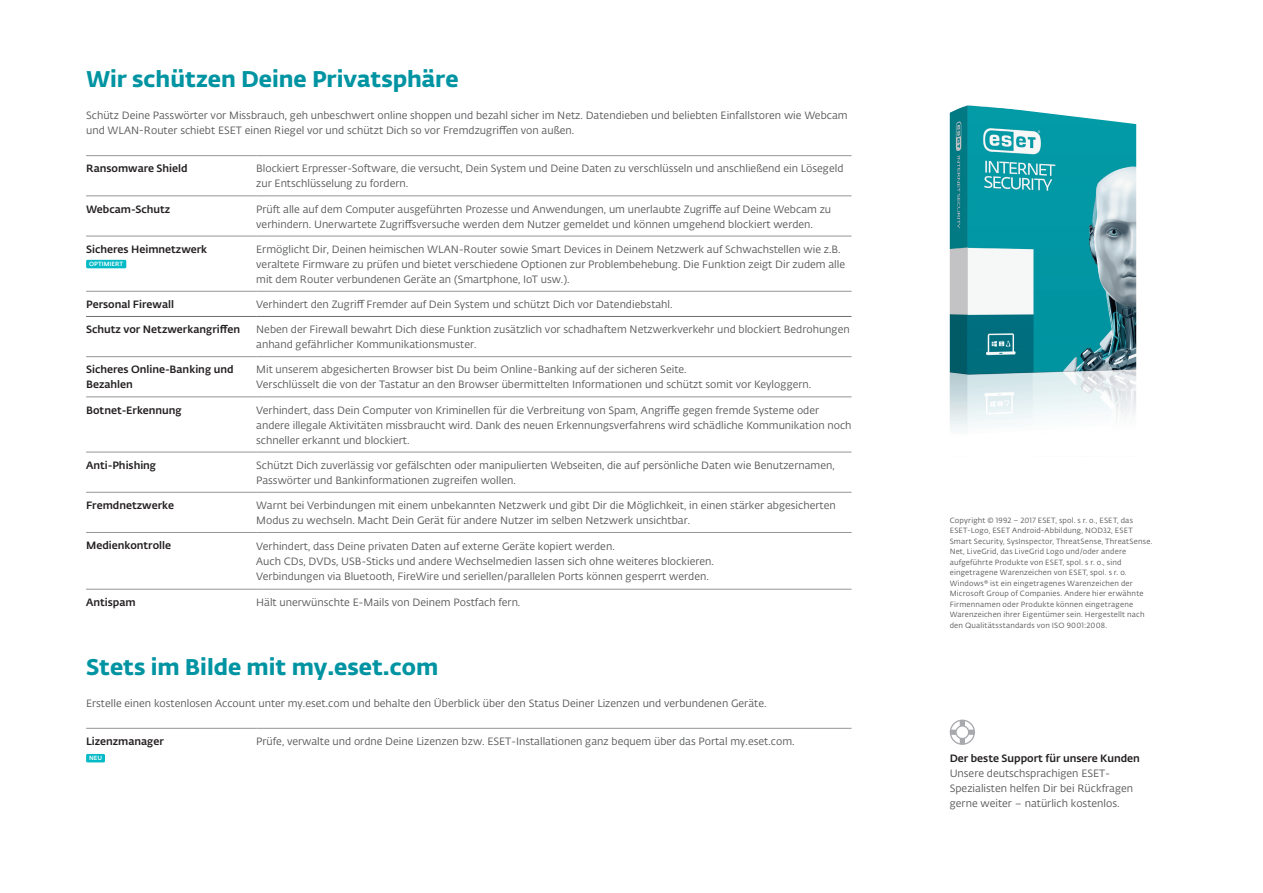
<style>
.page{position:relative;width:1263px;height:893px;background:#fff}
.page>*{position:absolute;margin:0;border:0;box-sizing:border-box;transform-origin:0 0}
.t1{font:22.5px "Fedra Sans Alt Pro Bold LF";color:#0094a2}
.t2{font:10.5px/15px "Fedra Sans Alt Pro Book LF";color:#57585a}
.t3{font:10.5px/15px "Fedra Sans Alt Pro Med LF";color:#231f20}
.t4{font:7.5px/10.5px "Fedra Sans Alt Pro Book LF";letter-spacing:.025em;color:#57585a}
.t5{font:6px "Fedra Sans Alt Pro Med LF";letter-spacing:.01em;color:#fff}
</style>
<div class="page">
<svg style="left:950px;top:720px;width:25px;height:25px"></svg>
<div style="left:86px;top:754px;width:19px;height:8px;background:#03bac6;border-radius:2px"></div>
<div style="left:86px;top:260px;width:40px;height:8px;background:#03bac6;border-radius:2px"></div>
<img style="left:950px;top:105px;width:186px;height:325px">
<hr style="left:86px;top:155px;width:170px;height:1px;background:#939598">
<hr style="left:256px;top:155px;width:595px;height:1px;background:#939598">
<hr style="left:86px;top:356px;width:170px;height:1px;background:#939598">
<hr style="left:256px;top:356px;width:595px;height:1px;background:#939598">
<hr style="left:86px;top:452px;width:170px;height:1px;background:#939598">
<hr style="left:256px;top:452px;width:595px;height:1px;background:#939598">
<hr style="left:86px;top:492px;width:170px;height:1px;background:#939598">
<hr style="left:256px;top:492px;width:595px;height:1px;background:#939598">
<hr style="left:86px;top:532px;width:170px;height:1px;background:#939598">
<hr style="left:256px;top:532px;width:595px;height:1px;background:#939598">
<hr style="left:86px;top:589px;width:170px;height:1px;background:#939598">
<hr style="left:256px;top:589px;width:595px;height:1px;background:#939598">
<hr style="left:86px;top:195px;width:170px;height:1px;background:#939598">
<hr style="left:256px;top:195px;width:595px;height:1px;background:#939598">
<hr style="left:86px;top:236px;width:170px;height:1px;background:#939598">
<hr style="left:256px;top:236px;width:595px;height:1px;background:#939598">
<hr style="left:86px;top:291px;width:170px;height:1px;background:#939598">
<hr style="left:256px;top:291px;width:595px;height:1px;background:#939598">
<hr style="left:86px;top:396px;width:170px;height:1px;background:#939598">
<hr style="left:256px;top:396px;width:595px;height:1px;background:#939598">
<hr style="left:86px;top:316px;width:170px;height:1px;background:#6c6d70">
<hr style="left:256px;top:316px;width:595px;height:1px;background:#6c6d70">
<hr style="left:86px;top:728px;width:170px;height:1px;background:#939598">
<hr style="left:256px;top:728px;width:595px;height:1px;background:#939598">
<h1 class="t1" style="left:86px;top:61px;width:374px">Wir schützen Deine Privatsphäre</h1>
<p class="t2" style="left:86px;top:108px;width:763px">Schütz Deine Passwörter vor Missbrauch, geh unbeschwert online shoppen und bezahl sicher im Netz. Datendieben und beliebten Einfallstoren wie Webcam und WLAN-Router schiebt ESET einen Riegel vor und schützt Dich so vor Fremdzugriffen von außen.</p>
<p class="t3" style="left:86px;top:160px;width:103px">Ransomware Shield</p>
<p class="t2" style="left:256px;top:161px;width:589px">Blockiert Erpresser-Software, die versucht, Dein System und Deine Daten zu verschlüsseln und anschließend ein Lösegeld zur Entschlüsselung zu fordern.</p>
<p class="t3" style="left:86px;top:201px;width:86px">Webcam-Schutz</p>
<p class="t2" style="left:256px;top:201px;width:576px">Prüft alle auf dem Computer ausgeführten Prozesse und Anwendungen, um unerlaubte Zugriffe auf Deine Webcam zu verhindern. Unerwartete Zugriffsversuche werden dem Nutzer gemeldet und können umgehend blockiert werden.</p>
<p class="t3" style="left:86px;top:241px;width:123px">Sicheres Heimnetzwerk</p>
<p class="t2" style="left:256px;top:241px;width:590px">Ermöglicht Dir, Deinen heimischen WLAN-Router sowie Smart Devices in Deinem Netzwerk auf Schwachstellen wie z.B. veraltete Firmware zu prüfen und bietet verschiedene Optionen zur Problembehebung. Die Funktion zeigt Dir zudem alle mit dem Router verbundenen Geräte an (Smartphone, IoT usw.).</p>
<p class="t3" style="left:86px;top:296px;width:89px">Personal Firewall</p>
<p class="t2" style="left:256px;top:296px;width:418px">Verhindert den Zugriff Fremder auf Dein System und schützt Dich vor Datendiebstahl.</p>
<p class="t3" style="left:86px;top:321px;width:155px">Schutz vor Netzwerkangriffen</p>
<p class="t2" style="left:256px;top:322px;width:595px">Neben der Firewall bewahrt Dich diese Funktion zusätzlich vor schadhaftem Netzwerkverkehr und blockiert Bedrohungen anhand gefährlicher Kommunikationsmuster.</p>
<p class="t3" style="left:86px;top:362px;width:149px">Sicheres Online-Banking und<br>Bezahlen</p>
<p class="t2" style="left:256px;top:362px;width:557px">Mit unserem abgesicherten Browser bist Du beim Online-Banking auf der sicheren Seite.<br>Verschlüsselt die von der Tastatur an den Browser übermittelten Informationen und schützt somit vor Keyloggern.</p>
<p class="t3" style="left:86px;top:402px;width:97px">Botnet-Erkennung</p>
<p class="t2" style="left:256px;top:402px;width:597px">Verhindert, dass Dein Computer von Kriminellen für die Verbreitung von Spam, Angriffe gegen fremde Systeme oder andere illegale Aktivitäten missbraucht wird. Dank des neuen Erkennungsverfahrens wird schädliche Kommunikation noch schneller erkannt und blockiert.</p>
<p class="t3" style="left:86px;top:457px;width:72px">Anti-Phishing</p>
<p class="t2" style="left:256px;top:457px;width:580px">Schützt Dich zuverlässig vor gefälschten oder manipulierten Webseiten, die auf persönliche Daten wie Benutzernamen,<br>Passwörter und Bankinformationen zugreifen wollen.</p>
<p class="t3" style="left:86px;top:497px;width:89px">Fremdnetzwerke</p>
<p class="t2" style="left:256px;top:497px;width:581px">Warnt bei Verbindungen mit einem unbekannten Netzwerk und gibt Dir die Möglichkeit, in einen stärker abgesicherten<br>Modus zu wechseln. Macht Dein Gerät für andere Nutzer im selben Netzwerk unsichtbar.</p>
<p class="t3" style="left:86px;top:537px;width:86px">Medienkontrolle</p>
<p class="t2" style="left:256px;top:538px;width:459px">Verhindert, dass Deine privaten Daten auf externe Geräte kopiert werden.<br>Auch CDs, DVDs, USB-Sticks und andere Wechselmedien lassen sich ohne weiteres blockieren.<br>Verbindungen via Bluetooth, FireWire und seriellen/parallelen Ports können gesperrt werden.</p>
<p class="t3" style="left:86px;top:594px;width:51px">Antispam</p>
<p class="t2" style="left:256px;top:594px;width:266px">Hält unerwünschte E-Mails von Deinem Postfach fern.</p>
<p class="t5" style="left:89px;top:260px;width:35px">OPTIMIERT</p>
<h1 class="t1" style="left:86px;top:649px;width:354px">Stets im Bilde mit my.eset.com</h1>
<p class="t2" style="left:86px;top:695px;width:682px">Erstelle einen kostenlosen Account unter my.eset.com und behalte den Überblick über den Status Deiner Lizenzen und verbundenen Geräte.</p>
<p class="t3" style="left:86px;top:733px;width:79px">Lizenzmanager</p>
<p class="t2" style="left:256px;top:733px;width:540px">Prüfe, verwalte und ordne Deine Lizenzen bzw. ESET-Installationen ganz bequem über das Portal my.eset.com.</p>
<p class="t5" style="left:89px;top:754px;width:15px">NEU</p>
<p class="t4" style="left:950px;top:514px;width:204px">Copyright © 1992 – 2017 ESET, spol. s r. o., ESET, das ESET-Logo, ESET Android-Abbildung, NOD32, ESET Smart Security, SysInspector, ThreatSense, ThreatSense.<br>Net, LiveGrid, das LiveGrid Logo und/oder andere aufgeführte Produkte von ESET, spol. s r. o., sind eingetragene Warenzeichen von ESET, spol. s r. o.<br>Windows® ist ein eingetragenes Warenzeichen der Microsoft Group of Companies. Andere hier erwähnte Firmennamen oder Produkte können eingetragene Warenzeichen ihrer Eigentümer sein. Hergestellt nach den Qualitätsstandards von ISO 9001:2008.</p>
<p class="t3" style="left:950px;top:750px;width:192px">Der beste Support für unsere Kunden</p>
<p class="t2" style="left:950px;top:765px;width:185px">Unsere deutschsprachigen ESET-<br>Spezialisten helfen Dir bei Rückfragen gerne weiter – natürlich kostenlos.</p>
</div>
